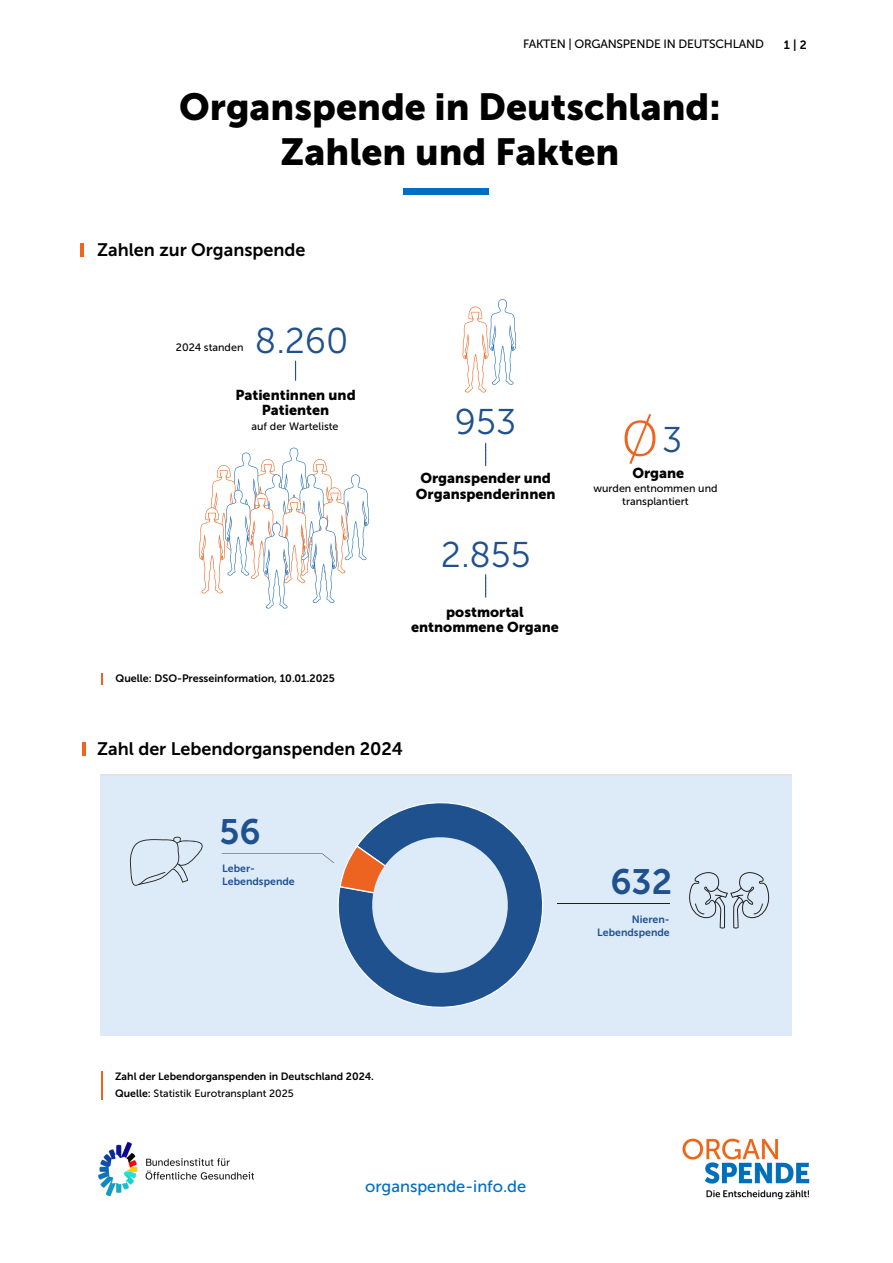
<style>
.page{position:relative;width:893px;height:1263px;background:#fff}
.page>*{position:absolute;margin:0;border:0;box-sizing:border-box;transform-origin:0 0}
.t1{font:37.5px/45px "Museo Sans 900";color:#000;text-align:center}
.t2{font:35.7px "Museo Sans 300";color:#1f518e}
.t3{font:35.1px "Museo Sans 700";color:#1f518e}
.t4{font:18px "Museo Sans 700";color:#000}
.t5{font:16.5px "Museo Sans 500";color:#006ec3}
.t6{font:14.25px/15.1px "Museo Sans 900";color:#020203;text-align:center}
.t7{font:12px "Museo Sans 500";letter-spacing:-.02em;color:#000}
.t8{font:12px "Museo Sans 700";color:#000}
.t9{font:10.8px "Museo Sans 700";color:#020203}
.t10{font:10.65px/12.9px "Museo Sans 500";color:#020203;text-align:center}
.t11{font:10.5px "Museo Sans 700";color:#000}
.t12{font:10.5px/12.6px "Museo Sans 700";color:#1f518e}
.t13{font:10.5px "Museo Sans 500";color:#000}
.s1{font-family:"Museo Sans 700"}
</style>
<div class="page">
<div style="left:403px;top:189px;width:86px;height:6px;background:#006ec3"></div>
<hr style="left:81px;top:243px;width:3px;height:14px;background:#f2631c">
<hr style="left:82px;top:742px;width:4px;height:14px;background:#f2631c">
<img style="left:682px;top:1138px;width:128px;height:62px">
<svg style="left:101px;top:673px;width:1px;height:12px"></svg>
<svg style="left:101px;top:1071px;width:1px;height:29px"></svg>
<div style="left:101px;top:775px;width:691px;height:261px;background:#ddebf9"></div>
<hr style="left:557px;top:903px;width:113px;height:1px;background:#1e1e1c">
<svg style="left:129px;top:837px;width:74px;height:49px"></svg>
<svg style="left:689px;top:872px;width:81px;height:56px"></svg>
<hr style="left:101px;top:774px;width:691px;height:2px;background:#e3e3e2">
<svg style="left:370px;top:802px;width:173px;height:206px;fill:#1f518f"></svg>
<svg style="left:222px;top:830px;width:293px;height:150px"></svg>
<img style="left:98px;top:1142px;width:156px;height:55px">
<svg style="left:625px;top:414px;width:30px;height:50px"></svg>
<svg style="left:462px;top:299px;width:54px;height:94px"></svg>
<svg style="left:485px;top:443px;width:1px;height:23px"></svg>
<svg style="left:485px;top:574px;width:1px;height:24px"></svg>
<svg style="left:295px;top:361px;width:1px;height:20px"></svg>
<svg style="left:199px;top:448px;width:170px;height:161px"></svg>
<p class="t7" style="left:523px;top:37px;width:242px">FAKTEN | ORGANSPENDE IN DEUTSCHLAND</p>
<h1 class="t1" style="left:179px;top:84px;width:543px">Organspende in Deutschland:<br>Zahlen und Fakten</h1>
<p class="t8" style="left:784px;top:38px;width:24px">1 | 2</p>
<p class="t4" style="left:97px;top:240px;width:210px">Zahlen zur Organspende</p>
<p class="t10" style="left:176px;top:341px;width:69px">2024 standen</p>
<h2 class="t2" style="left:255px;top:321px;width:95px">8.260</h2>
<p class="t6" style="left:235px;top:387px;width:122px">Patientinnen und<br>Patienten</p>
<p class="t10" style="left:251px;top:420px;width:89px">auf der Warteliste</p>
<p class="t9" style="left:115px;top:673px;width:221px">Quelle: DSO-Presseinformation, 10.01.2025</p>
<h2 class="t2" style="left:455px;top:403px;width:63px">953</h2>
<p class="t6" style="left:416px;top:471px;width:141px">Organspender und<br>Organspenderinnen</p>
<h2 class="t2" style="left:441px;top:536px;width:91px">2.855</h2>
<p class="t6" style="left:411px;top:604px;width:149px">postmortal entnommene Organe</p>
<p class="t4" style="left:97px;top:739px;width:307px">Zahl der Lebendorganspenden 2024</p>
<h3 class="t3" style="left:219px;top:812px;width:43px">56</h3>
<p class="t12" style="left:222px;top:862px;width:74px">Leber-<br>Lebendspende</p>
<h2 class="t2" style="left:662px;top:420px;width:22px">3</h2>
<p class="t6" style="left:632px;top:465px;width:53px">Organe</p>
<p class="t10" style="left:593px;top:482px;width:126px">wurden entnommen und transplantiert</p>
<h3 class="t3" style="left:610px;top:862px;width:63px">632</h3>
<p class="t12" style="left:638px;top:913px;width:28px">Niere</p>
<p class="t12" style="left:597px;top:913px;width:74px;text-align:right">Nieren-<br>Lebendspende</p>
<p class="t11" style="left:115px;top:1071px;width:260px">Zahl der Lebendorganspenden in Deutschland 2024.</p>
<p class="t13" style="left:115px;top:1087px;width:180px"><span class="s1">Quelle:</span> Statistik Eurotransplant 2025</p>
<p class="t5" style="left:365px;top:1177px;width:163px">organspende-info.de</p>
</div>
